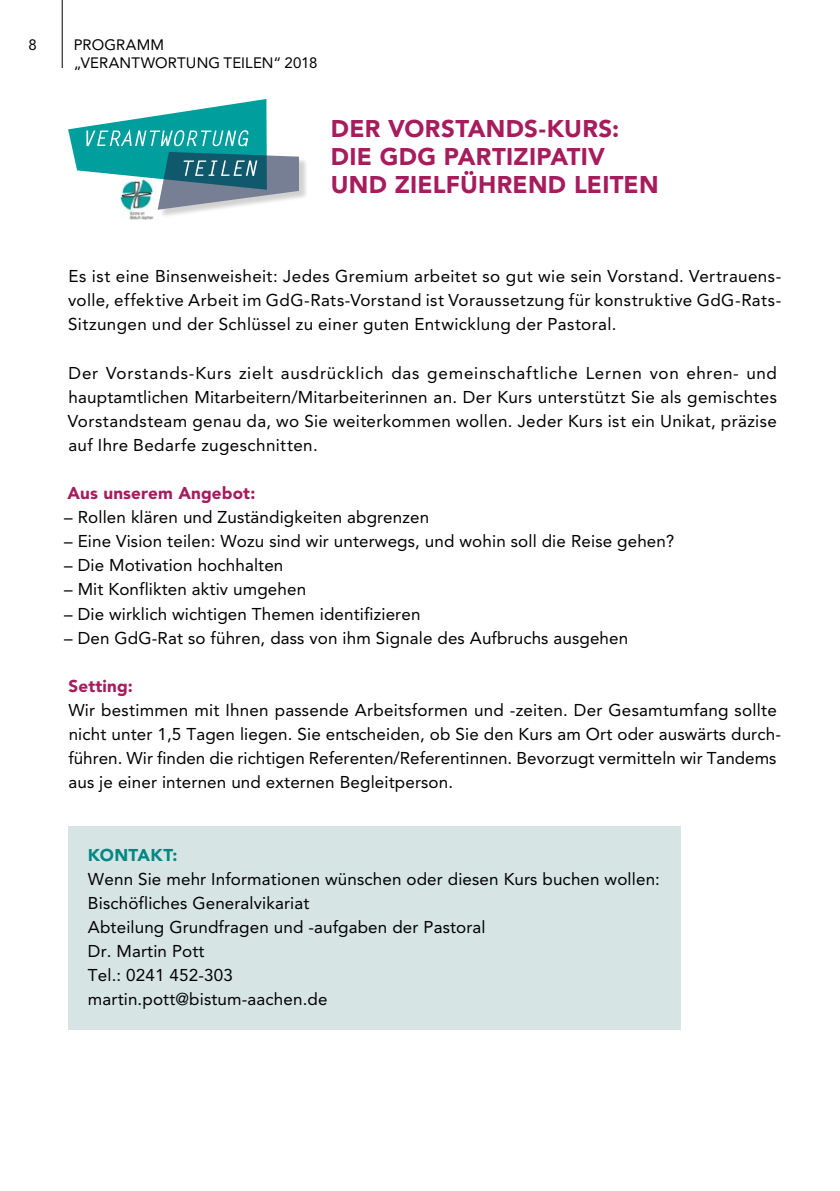
<style>
.page{position:relative;width:840px;height:1191px;background:#fff}
.page>*{position:absolute;margin:0;border:0;box-sizing:border-box;transform-origin:0 0}
.t1{font:900 24px/28px "Avenir";letter-spacing:.01em;color:#a61c5d}
.t2{font:17px/24px "Avenir";letter-spacing:.01em;color:#000;text-align:justify}
.t3{font:900 17px "Avenir";letter-spacing:.01em;color:#a61c5d}
.t4{font:900 17px "Avenir";letter-spacing:.02em;color:#008784}
.t5{font:15px/18px "Avenir";letter-spacing:.01em;color:#000}
</style>
<div class="page">
<hr style="left:62px;top:0;width:1px;height:68px;background:#000">
<div style="left:68px;top:826px;width:612px;height:203px;background:#d7e4e4"></div>
<img style="left:127px;top:210px;width:27px;height:10px">
<div style="left:159px;top:153px;width:149px;height:66px;background:#000;opacity:.3"></div>
<svg style="left:68px;top:99px;width:231px;height:111px"></svg>
<p class="t5" style="left:28px;top:36px;width:10px">8</p>
<p class="t5" style="left:74px;top:36px;width:245px">PROGRAMM<br>„VERANTWORTUNG TEILEN“ 2018</p>
<h1 class="t1" style="left:330px;top:115px;width:329px">DER VORSTANDS-KURS:<br>DIE GDG PARTIZIPATIV<br>UND ZIELFÜHREND LEITEN</h1>
<p class="t2" style="left:68px;top:264px;width:714px">Es ist eine Binsenweisheit: Jedes Gremium arbeitet so gut wie sein Vorstand. Vertrauens&shy;volle, effektive Arbeit im GdG-Rats-Vorstand ist Voraussetzung für konstruktive GdG-Rats-Sitzungen und der Schlüssel zu einer guten Entwicklung der Pastoral.</p>
<p class="t2" style="left:68px;top:361px;width:710px">Der Vorstands-Kurs zielt ausdrücklich das gemeinschaftliche Lernen von ehren- und hauptamtlichen Mitarbeitern/Mitarbeiterinnen an. Der Kurs unterstützt Sie als gemischtes Vorstandsteam genau da, wo Sie weiterkommen wollen. Jeder Kurs ist ein Unikat, präzise auf Ihre Bedarfe zugeschnitten.</p>
<p class="t3" style="left:67px;top:483px;width:189px">Aus unserem Angebot:</p>
<p class="t2" style="left:64px;top:505px;width:366px">– Rollen klären und Zuständigkeiten abgrenzen</p>
<p class="t2" style="left:64px;top:529px;width:611px">– Eine Vision teilen: Wozu sind wir unterwegs, und wohin soll die Reise gehen?</p>
<p class="t2" style="left:64px;top:553px;width:221px">– Die Motivation hochhalten</p>
<p class="t2" style="left:64px;top:577px;width:243px">– Mit Konflikten aktiv umgehen</p>
<p class="t2" style="left:64px;top:601px;width:357px">– Die wirklich wichtigen Themen identifizieren</p>
<p class="t2" style="left:64px;top:626px;width:565px">– Den GdG-Rat so führen, dass von ihm Signale des Aufbruchs ausgehen</p>
<p class="t3" style="left:68px;top:675px;width:66px">Setting:</p>
<p class="t2" style="left:68px;top:698px;width:713px;text-align:left">Wir bestimmen mit Ihnen passende Arbeitsformen und -zeiten. Der Gesamtumfang sollte nicht unter 1,5 Tagen liegen. Sie entscheiden, ob Sie den Kurs am Ort oder auswärts durch&shy;führen. Wir finden die richtigen Referenten/Referentinnen. Bevorzugt vermitteln wir Tandems aus je einer internen und externen Begleitperson.</p>
<p class="t4" style="left:88px;top:844px;width:91px">KONTAKT:</p>
<p class="t2" style="left:88px;top:866px;width:573px;text-align:left">Wenn Sie mehr Informationen wünschen oder diesen Kurs buchen wollen:<br>Bischöfliches Generalvikariat<br>Abteilung Grundfragen und -aufgaben der Pastoral<br>Dr. Martin Pott<br>Tel.: 0241 452-303<br>martin.pott@bistum-aachen.de</p>
</div>
